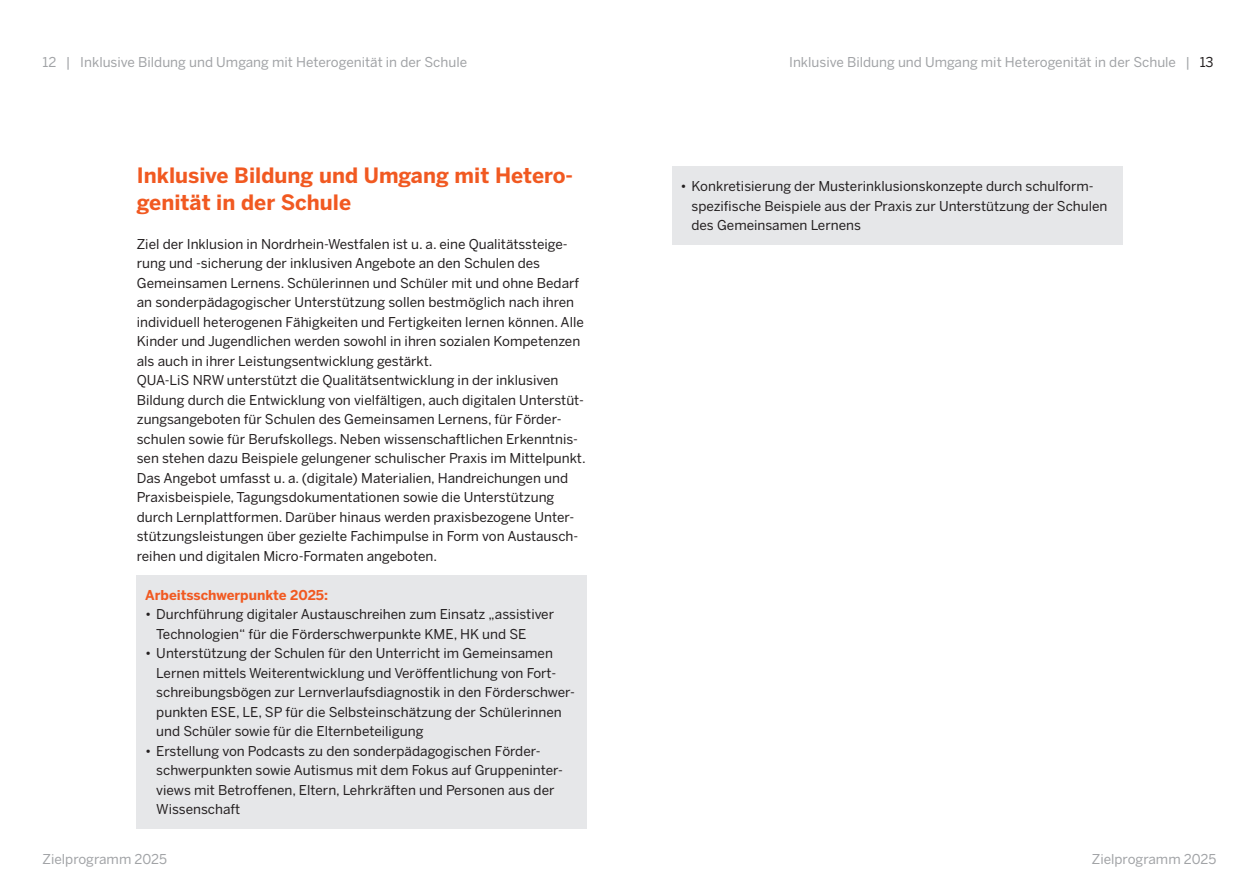
<style>
.page{position:relative;width:1259px;height:893px;background:#fff}
.page>*{position:absolute;margin:0;border:0;box-sizing:border-box;transform-origin:0 0}
._1_Headline_orange{font:700 21px/27px "Benton Sans";color:#f15921}
._3_Copy_ohne_Einzug{font:13.5px/19.5px "Benton Sans";color:#231f20}
._4_Copy_Einzug{font:13.5px/19.5px "Benton Sans";color:#231f20}
.Pagina{font:13.5px "Benton Sans";color:#a1a3a6}
._4_Copy_fett_orange{font:700 13.5px "Benton Sans";color:#f15921}
.s1{color:#231f20}
</style>
<div class="page">
<div style="left:672px;top:167px;width:450px;height:78px;background:#e6e7e9"></div>
<div style="left:137px;top:576px;width:450px;height:253px;background:#e6e7e9"></div>
<p class="Pagina" style="left:43px;top:54px;width:426px">12 | Inklusive Bildung und Umgang mit Heterogenität in der Schule</p>
<p class="Pagina" style="left:789px;top:54px;width:426px">Inklusive Bildung und Umgang mit Heterogenität in der Schule | <span class="s1">13</span></p>
<p class="_1_Headline_orange" style="left:137px;top:162px;width:438px">Inklusive Bildung und Umgang mit Hetero&shy;genität in der Schule</p>
<p class="_3_Copy_ohne_Einzug" style="left:137px;top:234px;width:448px">Ziel der Inklusion in Nordrhein-Westfalen ist u. a. eine Qualitätssteige&shy;rung und -sicherung der inklusiven Angebote an den Schulen des Gemeinsamen Lernens. Schülerinnen und Schüler mit und ohne Bedarf an sonderpädagogischer Unterstützung sollen bestmöglich nach ihren individuell heterogenen Fähigkeiten und Fertigkeiten lernen können. Alle Kinder und Jugendlichen werden sowohl in ihren sozialen Kompetenzen als auch in ihrer Leistungsentwicklung gestärkt.</p>
<p class="_3_Copy_ohne_Einzug" style="left:137px;top:371px;width:450px">QUA-LiS NRW unterstützt die Qualitätsentwicklung in der inklusiven Bildung durch die Entwicklung von vielfältigen, auch digitalen Unterstüt&shy;zungsangeboten für Schulen des Gemeinsamen Lernens, für Förder&shy;schulen sowie für Berufskollegs. Neben wissenschaftlichen Erkenntnis&shy;sen stehen dazu Beispiele gelungener schulischer Praxis im Mittelpunkt.<br>Das Angebot umfasst u. a. (digitale) Materialien, Handreichungen und Praxisbeispiele, Tagungsdokumentationen sowie die Unterstützung durch Lernplattformen. Darüber hinaus werden praxisbezogene Unter&shy;stützungsleistungen über gezielte Fachimpulse in Form von Austausch&shy;reihen und digitalen Micro-Formaten angeboten.</p>
<p class="_4_Copy_fett_orange" style="left:145px;top:587px;width:184px">Arbeitsschwerpunkte 2025:</p>
<p class="_4_Copy_Einzug" style="left:156px;top:605px;width:399px;text-indent:-11px">• Durchführung digitaler Austauschreihen zum Einsatz „assistiver<br>Technologien“ für die Förderschwerpunkte KME, HK und SE</p>
<p class="_4_Copy_Einzug" style="left:156px;top:644px;width:420px;text-indent:-11px">• Unterstützung der Schulen für den Unterricht im Gemeinsamen Lernen mittels Weiterentwicklung und Veröffentlichung von Fort&shy;schreibungsbögen zur Lernverlaufsdiagnostik in den Förderschwer&shy;punkten ESE, LE, SP für die Selbsteinschätzung der Schülerinnen und Schüler sowie für die Elternbeteiligung</p>
<p class="_4_Copy_Einzug" style="left:156px;top:741px;width:408px;text-indent:-11px">• Erstellung von Podcasts zu den sonderpädagogischen Förder&shy;schwerpunkten sowie Autismus mit dem Fokus auf Gruppeninter&shy;views mit Betroffenen, Eltern, Lehrkräften und Personen aus der Wissenschaft</p>
<p class="_4_Copy_Einzug" style="left:691px;top:177px;width:417px;text-indent:-11px">• Konkretisierung der Musterinklusionskonzepte durch schulform&shy;spezifische Beispiele aus der Praxis zur Unterstützung der Schulen des Gemeinsamen Lernens</p>
<p class="Pagina" style="left:43px;top:851px;width:126px">Zielprogramm 2025</p>
<p class="Pagina" style="left:1091px;top:851px;width:126px">Zielprogramm 2025</p>
</div>
